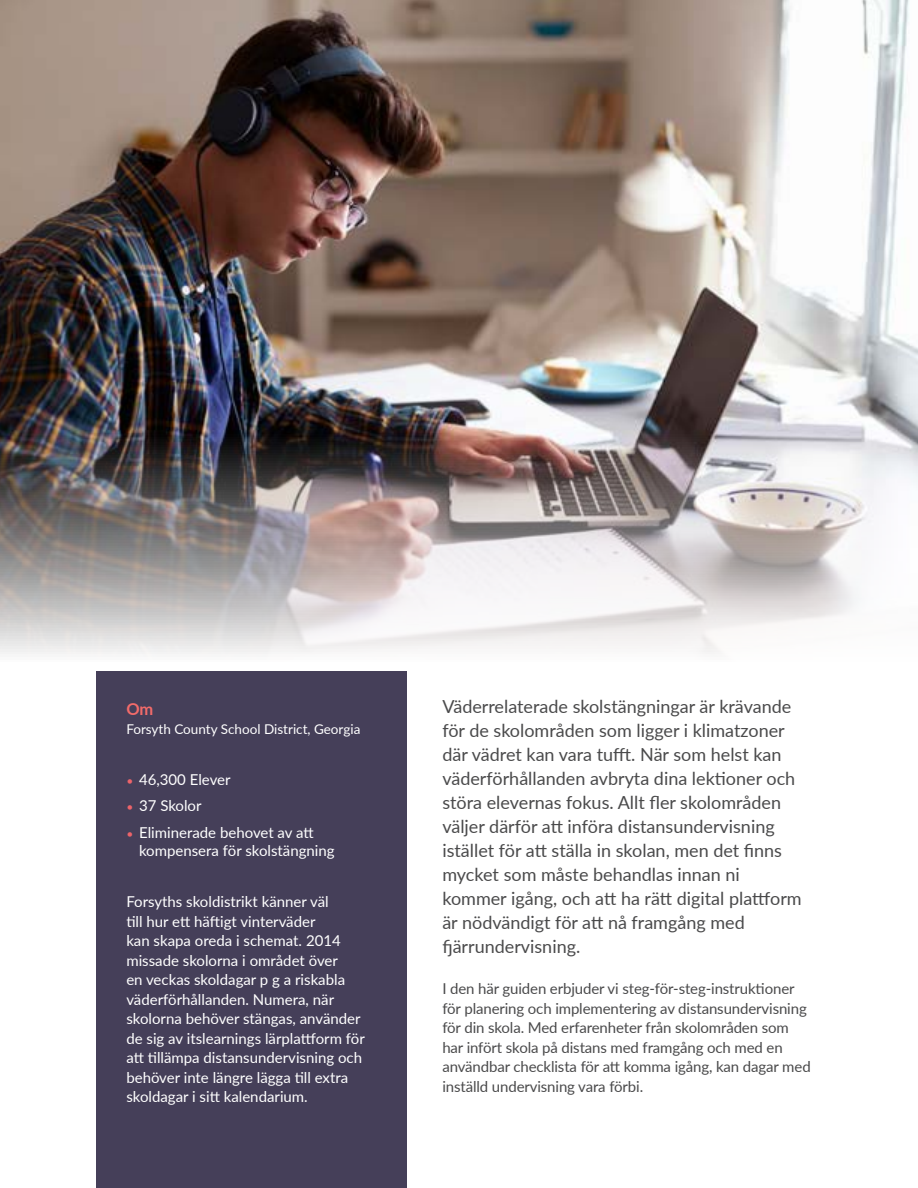
<style>
.page{position:relative;width:918px;height:1188px;background:#fff}
.page>*{position:absolute;margin:0;border:0;box-sizing:border-box;transform-origin:0 0}
.t1{font:18px/24px "Lato";color:#4a4a4b}
.t2{font:700 16.5px "Lato";color:#f26b6a}
.t3{font:15px/19.5px "Lato";color:#fff}
.t4{font:15px/19.5px "Lato";letter-spacing:-.01em;color:#4a4a4b}
.t5{font:13.5px "Lato";color:#fff}
.s1{font-size:12px;color:#ec646a}
</style>
<div class="page">
<img style="left:0;top:0;width:918px;height:654px">
<div style="left:97px;top:672px;width:310px;height:516px;background:#453f59"></div>
<p class="t2" style="left:126px;top:697px;width:29px">Om</p>
<p class="t5" style="left:126px;top:720px;width:236px">Forsyth County School District, Georgia</p>
<p class="t3" style="left:126px;top:769px;width:106px"><span class="s1">•</span> 46,300 Elever</p>
<p class="t3" style="left:126px;top:795px;width:77px"><span class="s1">•</span> 37 Skolor</p>
<p class="t3" style="left:139px;top:823px;width:197px;line-height:18px;text-indent:-13px"><span class="s1">•</span> Eliminerade behovet av att kompensera för skolstängning</p>
<p class="t3" style="left:126px;top:892px;width:240px">Forsyths skoldistrikt känner väl<br>till hur ett häftigt vinterväder<br>kan skapa oreda i schemat. 2014 missade skolorna i området över<br>en veckas skoldagar p g a riskabla väderförhållanden. Numera, när skolorna behöver stängas, använder de sig av itslearnings lärplattform för att tillämpa distansundervisning och behöver inte längre lägga till extra skoldagar i sitt kalendarium.</p>
<p class="t1" style="left:442px;top:694px;width:361px">Väderrelaterade skolstängningar är krävande för de skolområden som ligger i klimatzoner där vädret kan vara tufft. När som helst kan väderförhållanden avbryta dina lektioner och störa elevernas fokus. Allt fler skolområden väljer därför att införa distansundervisning istället för att ställa in skolan, men det finns mycket som måste behandlas innan ni kommer igång, och att ha rätt digital plattform är nödvändigt för att nå framgång med fjärrundervisning.</p>
<p class="t4" style="left:442px;top:978px;width:370px">I den här guiden erbjuder vi steg-för-steg-instruktioner för planering och implementering av distansundervisning för din skola. Med erfarenheter från skolområden som har infört skola på distans med framgång och med en användbar checklista för att komma igång, kan dagar med inställd undervisning vara förbi.</p>
</div>
